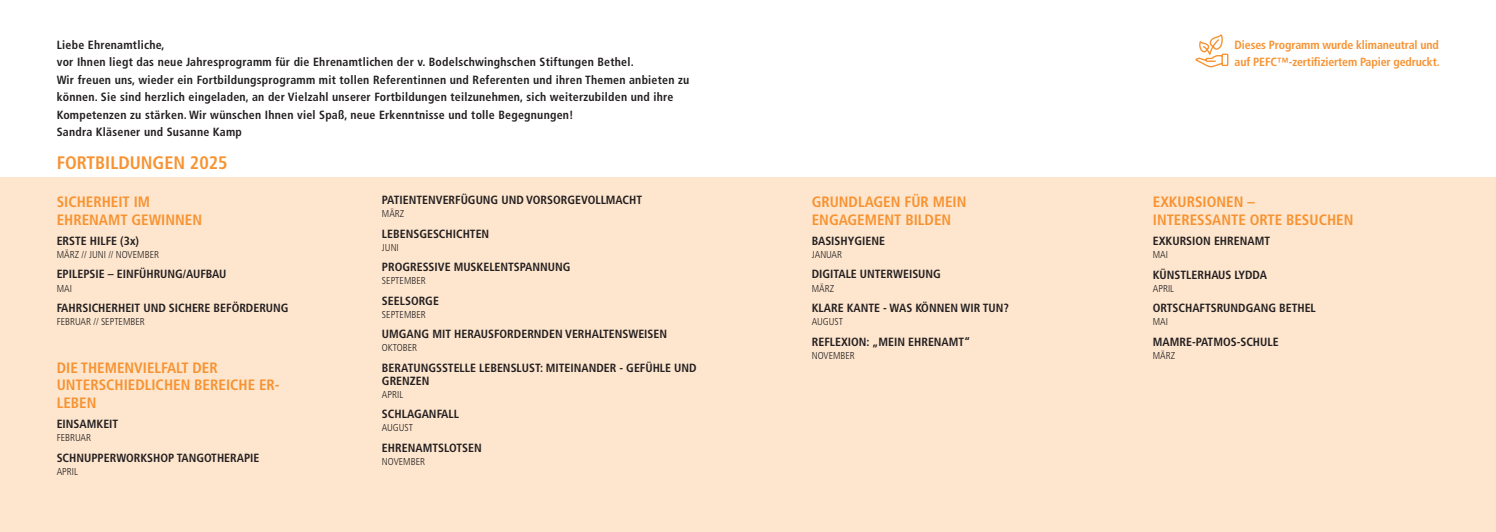
<style>
.page{position:relative;width:1496px;height:532px;background:#fff}
.page>*{position:absolute;margin:0;border:0;box-sizing:border-box;transform-origin:0 0}
.t1{font:700 condensed 18.12px "Frutiger LT Std";color:#f79332}
.t2{font:700 condensed 15px/17.5px "Frutiger LT Std";color:#f79332}
.t3{font:700 condensed 11.88px/13.2px "Frutiger LT Std";color:#231f20}
.t4{font:700 condensed 11.88px/17.5px "Frutiger LT Std";letter-spacing:.02em;color:#231f20}
.t5{font:700 condensed 11.88px/17.5px "Frutiger LT Std";letter-spacing:-.01em;color:#f79332}
.t6{font:300 condensed 10px "Frutiger LT Std";color:#231f20}
</style>
<div class="page">
<div style="left:0;top:177px;width:1495px;height:354px;background:#fee6ce"></div>
<svg style="left:1195px;top:34px;width:34px;height:34px"></svg>
<p class="t4" style="left:57px;top:36px;width:634px">Liebe Ehrenamtliche,<br>vor Ihnen liegt das neue Jahresprogramm für die Ehrenamtlichen der v. Bodelschwinghschen Stiftungen Bethel.<br>Wir freuen uns, wieder ein Fortbildungsprogramm mit tollen Referentinnen und Referenten und ihren Themen anbieten zu können. Sie sind herzlich eingeladen, an der Vielzahl unserer Fortbildungen teilzunehmen, sich weiterzubilden und ihre Kompetenzen zu stärken. Wir wünschen Ihnen viel Spaß, neue Erkenntnisse und tolle Begegnungen!<br>Sandra Kläsener und Susanne Kamp</p>
<h1 class="t1" style="left:57px;top:152px;width:172px">FORTBILDUNGEN 2025</h1>
<p class="t3" style="left:382px;top:193px;width:262px">PATIENTENVERFÜGUNG UND VORSORGEVOLLMACHT</p>
<p class="t6" style="left:382px;top:208px;width:24px">MÄRZ</p>
<p class="t3" style="left:382px;top:227px;width:109px">LEBENSGESCHICHTEN</p>
<p class="t6" style="left:382px;top:241px;width:18px">JUNI</p>
<p class="t3" style="left:382px;top:260px;width:190px">PROGRESSIVE MUSKELENTSPANNUNG</p>
<p class="t6" style="left:382px;top:275px;width:45px">SEPTEMBER</p>
<p class="t3" style="left:382px;top:294px;width:58px">SEELSORGE</p>
<p class="t6" style="left:382px;top:308px;width:45px">SEPTEMBER</p>
<p class="t3" style="left:382px;top:327px;width:287px">UMGANG MIT HERAUSFORDERNDEN VERHALTENSWEISEN</p>
<p class="t6" style="left:382px;top:342px;width:37px">OKTOBER</p>
<p class="t3" style="left:382px;top:361px;width:316px">BERATUNGSSTELLE LEBENSLUST: MITEINANDER - GEFÜHLE UND<br>GRENZEN</p>
<p class="t6" style="left:382px;top:388px;width:23px">APRIL</p>
<p class="t3" style="left:382px;top:407px;width:79px">SCHLAGANFALL</p>
<p class="t6" style="left:382px;top:422px;width:33px">AUGUST</p>
<p class="t3" style="left:382px;top:441px;width:101px">EHRENAMTSLOTSEN</p>
<p class="t6" style="left:382px;top:455px;width:45px">NOVEMBER</p>
<p class="t2" style="left:57px;top:193px;width:147px">SICHERHEIT IM<br>EHRENAMT GEWINNEN</p>
<p class="t3" style="left:57px;top:234px;width:84px">ERSTE HILFE (3x)</p>
<p class="t6" style="left:57px;top:249px;width:104px">MÄRZ // JUNI // NOVEMBER</p>
<p class="t3" style="left:57px;top:267px;width:171px">EPILEPSIE – EINFÜHRUNG/AUFBAU</p>
<p class="t6" style="left:57px;top:282px;width:17px">MAI</p>
<p class="t3" style="left:57px;top:301px;width:233px">FAHRSICHERHEIT UND SICHERE BEFÖRDERUNG</p>
<p class="t6" style="left:57px;top:316px;width:90px">FEBRUAR // SEPTEMBER</p>
<p class="t2" style="left:57px;top:359px;width:224px">DIE THEMENVIELFALT DER<br>UNTERSCHIEDLICHEN BEREICHE ER-<br>LEBEN</p>
<p class="t3" style="left:57px;top:417px;width:63px">EINSAMKEIT</p>
<p class="t6" style="left:57px;top:432px;width:36px">FEBRUAR</p>
<p class="t3" style="left:57px;top:451px;width:204px">SCHNUPPERWORKSHOP TANGOTHERAPIE</p>
<p class="t6" style="left:57px;top:465px;width:23px">APRIL</p>
<p class="t2" style="left:811px;top:193px;width:156px">GRUNDLAGEN FÜR MEIN<br>ENGAGEMENT BILDEN</p>
<p class="t3" style="left:811px;top:234px;width:75px">BASISHYGIENE</p>
<p class="t6" style="left:811px;top:249px;width:32px">JANUAR</p>
<p class="t3" style="left:811px;top:267px;width:131px">DIGITALE UNTERWEISUNG</p>
<p class="t6" style="left:811px;top:282px;width:24px">MÄRZ</p>
<p class="t3" style="left:811px;top:301px;width:198px">KLARE KANTE - WAS KÖNNEN WIR TUN?</p>
<p class="t6" style="left:811px;top:316px;width:33px">AUGUST</p>
<p class="t3" style="left:811px;top:334px;width:160px">REFLEXION: „MEIN EHRENAMT“</p>
<p class="t6" style="left:811px;top:349px;width:45px">NOVEMBER</p>
<p class="t5" style="left:1234px;top:36px;width:207px">Dieses Programm wurde klimaneutral und auf PEFC™-zertifiziertem Papier gedruckt.</p>
<p class="t2" style="left:1152px;top:193px;width:202px">EXKURSIONEN –<br>INTERESSANTE ORTE BESUCHEN</p>
<p class="t3" style="left:1152px;top:234px;width:119px">EXKURSION EHRENAMT</p>
<p class="t6" style="left:1152px;top:249px;width:17px">MAI</p>
<p class="t3" style="left:1152px;top:268px;width:116px">KÜNSTLERHAUS LYDDA</p>
<p class="t6" style="left:1152px;top:282px;width:23px">APRIL</p>
<p class="t3" style="left:1152px;top:301px;width:164px">ORTSCHAFTSRUNDGANG BETHEL</p>
<p class="t6" style="left:1152px;top:316px;width:17px">MAI</p>
<p class="t3" style="left:1152px;top:335px;width:127px">MAMRE-PATMOS-SCHULE</p>
<p class="t6" style="left:1152px;top:349px;width:24px">MÄRZ</p>
</div>
